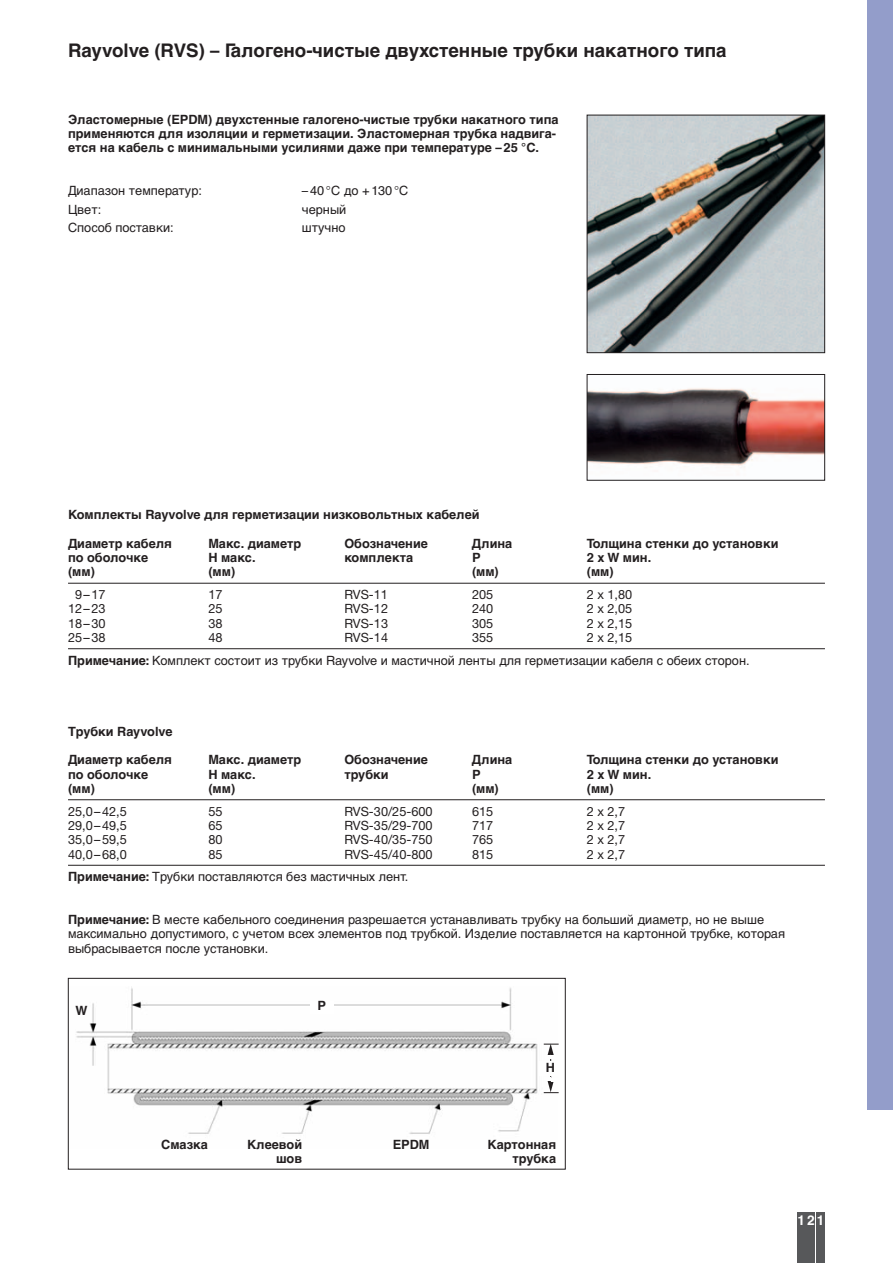
<style>
.page{position:relative;width:893px;height:1263px;background:#fff}
.page>*{position:absolute;margin:0;border:0;box-sizing:border-box;transform-origin:0 0}
.t1{font:700 18.75px "Helvetica Cyr";color:#231f20}
.t2{font:700 13.5px "Helvetica Cyr";color:#fff}
.t3{font:700 12.75px/14.2px "Helvetica Cyr";color:#231f20}
.t4{font:12.75px/14.2px "Helvetica Cyr Upright";color:#231f20}
.t5{font:12.75px "Helvetica Neue";color:#231f20}
.s1{font-family:"Helvetica Cyr";font-weight:700}
</style>
<div class="page">
<div style="left:807px;top:1212px;width:8px;height:51px;background:#57585a"></div>
<div style="left:797px;top:1212px;width:8px;height:51px;background:#57585a"></div>
<div style="left:816px;top:1212px;width:9px;height:51px;background:#57585a"></div>
<img style="left:589px;top:117px;width:234px;height:234px">
<div style="left:587px;top:115px;width:238px;height:238px;border:1px solid #231f20"></div>
<hr style="left:68px;top:583px;width:757px;height:1px;background:#231f20">
<hr style="left:68px;top:648px;width:757px;height:1px;background:#231f20">
<hr style="left:68px;top:799px;width:757px;height:1px;background:#231f20">
<hr style="left:68px;top:865px;width:757px;height:1px;background:#231f20">
<img style="left:589px;top:388px;width:234px;height:80px">
<div style="left:587px;top:374px;width:238px;height:106px;border:1px solid #231f20"></div>
<img style="left:76px;top:987px;width:482px;height:147px">
<div style="left:68px;top:978px;width:498px;height:191px;border:1px solid #231f20"></div>
<div style="left:310px;top:1001px;width:24px;height:12px;background:#fff"></div>
<div style="left:539px;top:1061px;width:23px;height:15px;background:#fff"></div>
<svg style="left:544px;top:1044px;width:15px;height:49px"></svg>
<div style="left:867px;top:0;width:26px;height:1109px;background:#939dca"></div>
<h1 class="t1" style="left:68px;top:43px;width:660px">Rayvolve (RVS) – Галогено-чистые двухстенные трубки накатного типа</h1>
<p class="t3" style="left:68px;top:114px;width:492px">Эластомерные (EPDM) двухстенные галогено-чистые трубки накатного типа применяются для изоляции и герметизации. Эластомерная трубка надвига&shy;ется на кабель с минимальными усилиями даже при температуре – 25 °С.</p>
<p class="t4" style="left:68px;top:185px;width:135px">Диапазон температур:</p>
<p class="t4" style="left:302px;top:185px;width:108px">– 40 °C до + 130 °C</p>
<p class="t4" style="left:68px;top:203px;width:35px">Цвет:</p>
<p class="t4" style="left:302px;top:203px;width:46px">черный</p>
<p class="t4" style="left:68px;top:222px;width:107px">Способ поставки:</p>
<p class="t4" style="left:302px;top:222px;width:45px">штучно</p>
<p class="t3" style="left:68px;top:509px;width:413px">Комплекты Rayvolve для герметизации низковольтных кабелей</p>
<p class="t3" style="left:68px;top:538px;width:106px">Диаметр кабеля</p>
<p class="t3" style="left:208px;top:538px;width:94px">Макс. диаметр</p>
<p class="t3" style="left:344px;top:538px;width:85px">Обозначение</p>
<p class="t3" style="left:472px;top:538px;width:42px">Длина</p>
<p class="t3" style="left:587px;top:538px;width:193px">Толщина стенки до установки</p>
<p class="t3" style="left:68px;top:552px;width:82px">по оболочке</p>
<p class="t3" style="left:208px;top:552px;width:49px">H макс.</p>
<p class="t3" style="left:344px;top:552px;width:70px">комплекта</p>
<p class="t3" style="left:472px;top:552px;width:10px">P</p>
<p class="t3" style="left:587px;top:552px;width:66px">2 x W мин.</p>
<p class="t3" style="left:68px;top:566px;width:28px">(мм)</p>
<p class="t3" style="left:208px;top:566px;width:28px">(мм)</p>
<p class="t3" style="left:472px;top:566px;width:28px">(мм)</p>
<p class="t3" style="left:587px;top:566px;width:28px">(мм)</p>
<p class="t5" style="left:75px;top:590px;width:32px">9–17</p>
<p class="t5" style="left:208px;top:590px;width:16px">17</p>
<p class="t5" style="left:344px;top:590px;width:45px">RVS-11</p>
<p class="t5" style="left:472px;top:590px;width:23px">205</p>
<p class="t5" style="left:587px;top:590px;width:47px">2 x 1,80</p>
<p class="t5" style="left:68px;top:604px;width:39px">12–23</p>
<p class="t5" style="left:208px;top:604px;width:16px">25</p>
<p class="t5" style="left:344px;top:604px;width:45px">RVS-12</p>
<p class="t5" style="left:472px;top:604px;width:23px">240</p>
<p class="t5" style="left:587px;top:604px;width:47px">2 x 2,05</p>
<p class="t5" style="left:68px;top:619px;width:39px">18–30</p>
<p class="t5" style="left:208px;top:619px;width:16px">38</p>
<p class="t5" style="left:344px;top:619px;width:45px">RVS-13</p>
<p class="t5" style="left:472px;top:619px;width:23px">305</p>
<p class="t5" style="left:587px;top:619px;width:47px">2 x 2,15</p>
<p class="t5" style="left:68px;top:633px;width:39px">25–38</p>
<p class="t5" style="left:208px;top:633px;width:16px">48</p>
<p class="t5" style="left:344px;top:633px;width:45px">RVS-14</p>
<p class="t5" style="left:472px;top:633px;width:23px">355</p>
<p class="t5" style="left:587px;top:633px;width:47px">2 x 2,15</p>
<p class="t4" style="left:68px;top:654px;width:683px"><span class="s1">Примечание:</span> Комплект состоит из трубки Rayvolve и мастичной ленты для герметизации кабеля с обеих сторон.</p>
<p class="t3" style="left:68px;top:726px;width:106px">Трубки Rayvolve</p>
<p class="t3" style="left:68px;top:754px;width:106px">Диаметр кабеля</p>
<p class="t3" style="left:208px;top:754px;width:94px">Макс. диаметр</p>
<p class="t3" style="left:344px;top:754px;width:85px">Обозначение</p>
<p class="t3" style="left:472px;top:754px;width:42px">Длина</p>
<p class="t3" style="left:587px;top:754px;width:193px">Толщина стенки до установки</p>
<p class="t3" style="left:68px;top:768px;width:82px">по оболочке</p>
<p class="t3" style="left:208px;top:768px;width:49px">H макс.</p>
<p class="t3" style="left:344px;top:768px;width:46px">трубки</p>
<p class="t3" style="left:472px;top:768px;width:10px">P</p>
<p class="t3" style="left:587px;top:768px;width:66px">2 x W мин.</p>
<p class="t3" style="left:68px;top:783px;width:28px">(мм)</p>
<p class="t3" style="left:208px;top:783px;width:28px">(мм)</p>
<p class="t3" style="left:472px;top:783px;width:28px">(мм)</p>
<p class="t3" style="left:587px;top:783px;width:28px">(мм)</p>
<p class="t5" style="left:68px;top:807px;width:60px">25,0–42,5</p>
<p class="t5" style="left:208px;top:807px;width:16px">55</p>
<p class="t5" style="left:344px;top:807px;width:90px">RVS-30/25-600</p>
<p class="t5" style="left:472px;top:807px;width:23px">615</p>
<p class="t5" style="left:587px;top:807px;width:40px">2 x 2,7</p>
<p class="t5" style="left:68px;top:821px;width:60px">29,0–49,5</p>
<p class="t5" style="left:208px;top:821px;width:16px">65</p>
<p class="t5" style="left:344px;top:821px;width:90px">RVS-35/29-700</p>
<p class="t5" style="left:472px;top:821px;width:23px">717</p>
<p class="t5" style="left:587px;top:821px;width:40px">2 x 2,7</p>
<p class="t5" style="left:68px;top:835px;width:60px">35,0–59,5</p>
<p class="t5" style="left:208px;top:835px;width:16px">80</p>
<p class="t5" style="left:344px;top:835px;width:90px">RVS-40/35-750</p>
<p class="t5" style="left:472px;top:835px;width:23px">765</p>
<p class="t5" style="left:587px;top:835px;width:40px">2 x 2,7</p>
<p class="t5" style="left:68px;top:849px;width:60px">40,0–68,0</p>
<p class="t5" style="left:208px;top:849px;width:16px">85</p>
<p class="t5" style="left:344px;top:849px;width:90px">RVS-45/40-800</p>
<p class="t5" style="left:472px;top:849px;width:23px">815</p>
<p class="t5" style="left:587px;top:849px;width:40px">2 x 2,7</p>
<p class="t4" style="left:68px;top:871px;width:342px"><span class="s1">Примечание:</span> Трубки поставляются без мастичных лент.</p>
<p class="t4" style="left:68px;top:914px;width:719px"><span class="s1">Примечание:</span> В месте кабельного соединения разрешается устанавливать трубку на больший диаметр, но не выше максимально допустимого, с учетом всех элементов под трубкой. Изделие поставляется на картонной трубке, которая выбрасывается после установки.</p>
<p class="t3" style="left:75px;top:1004px;width:14px">W</p>
<p class="t3" style="left:318px;top:999px;width:10px">P</p>
<p class="t3" style="left:546px;top:1062px;width:11px">H</p>
<p class="t3" style="left:161px;top:1138px;width:48px">Смазка</p>
<p class="t3" style="left:247px;top:1138px;width:57px">Клеевой</p>
<p class="t3" style="left:393px;top:1138px;width:38px">EPDM</p>
<p class="t3" style="left:276px;top:1153px;width:28px">шов</p>
<p class="t3" style="left:487px;top:1138px;width:70px;text-align:right">Картонная трубка</p>
<p class="t2" style="left:797px;top:1215px;width:29px">121</p>
</div>
